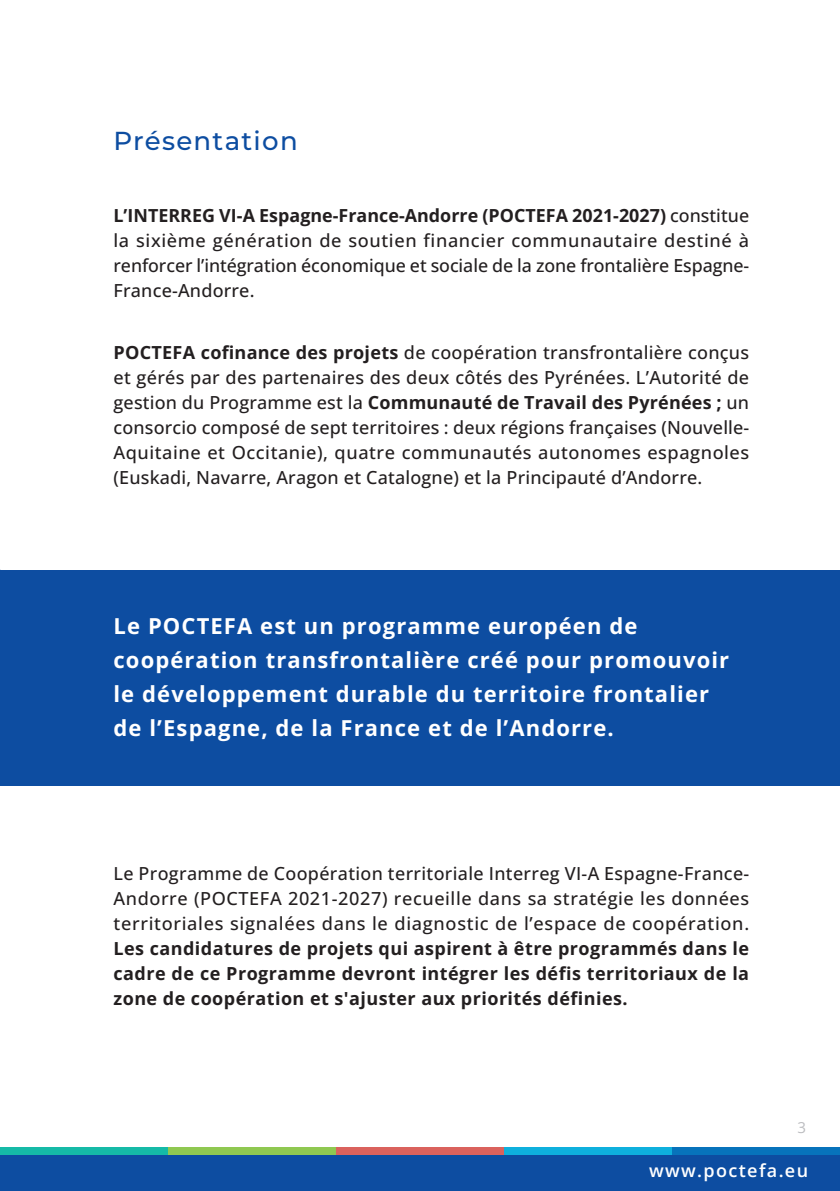
<style>
.page{position:relative;width:840px;height:1191px;background:#fff}
.page>*{position:absolute;margin:0;border:0;box-sizing:border-box;transform-origin:0 0}
.t1{font:500 26px "Montserrat";letter-spacing:.05em;color:#0d4da1}
.t2{font:700 22px/34px "Open Sans";letter-spacing:.05em;color:#fff}
.t3{font:500 18px/25px "Open Sans";letter-spacing:.01em;color:#231f20;text-align:justify}
.t4{font:600 18px "Open Sans";letter-spacing:.075em;color:#fff}
.t5{font:15px "Open Sans";color:#bcbdc0}
.s1{font-weight:700}
</style>
<div class="page">
<div style="left:0;top:570px;width:839px;height:215px;background:#0d4da1"></div>
<div style="left:0;top:1147px;width:168px;height:44px;background:#15baa7"></div>
<div style="left:168px;top:1147px;width:168px;height:44px;background:#8fc851"></div>
<div style="left:336px;top:1147px;width:167px;height:44px;background:#da625d"></div>
<div style="left:503px;top:1147px;width:168px;height:44px;background:#0eb0dd"></div>
<div style="left:671px;top:1147px;width:168px;height:44px;background:#0773bb"></div>
<div style="left:0;top:1155px;width:839px;height:36px;background:#0d4da1"></div>
<p class="t1" style="left:113px;top:123px;width:186px">Présentation</p>
<p class="t3" style="left:113px;top:203px;width:637px"><span class="s1">L’INTERREG VI-A Espagne-France-Andorre (POCTEFA 2021-2027)</span> constitue la sixième génération de soutien financier communautaire destiné à renforcer l’intégration économique et sociale de la zone frontalière Espagne-France-Andorre.</p>
<p class="t3" style="left:113px;top:339px;width:637px"><span class="s1">POCTEFA cofinance des projets</span> de coopération transfrontalière conçus et gérés par des partenaires des deux côtés des Pyrénées. L’Autorité de gestion du Programme est la <span class="s1">Communauté de Travail des Pyrénées ;</span> un consorcio composé de sept territoires : deux régions françaises (Nouvelle-Aquitaine et Occitanie), quatre communautés autonomes espagnoles (Euskadi, Navarre, Aragon et Catalogne) et la Principauté d’Andorre.</p>
<p class="t2" style="left:113px;top:608px;width:617px">Le POCTEFA est un programme européen de coopération transfrontalière créé pour promouvoir le développement durable du territoire frontalier de l’Espagne, de la France et de l’Andorre.</p>
<p class="t3" style="left:113px;top:860px;width:637px">Le Programme de Coopération territoriale Interreg VI-A Espagne-France-Andorre (POCTEFA 2021-2027) recueille dans sa stratégie les données territoriales signalées dans le diagnostic de l’espace de coopération.<br><span class="s1">Les candidatures de projets qui aspirent à être programmés dans le cadre de ce Programme devront intégrer les défis territoriaux de la zone de coopération et s'ajuster aux priorités définies.</span></p>
<p class="t5" style="left:796px;top:1117px;width:10px">3</p>
<p class="t4" style="left:648px;top:1157px;width:160px">www.poctefa.eu</p>
</div>
